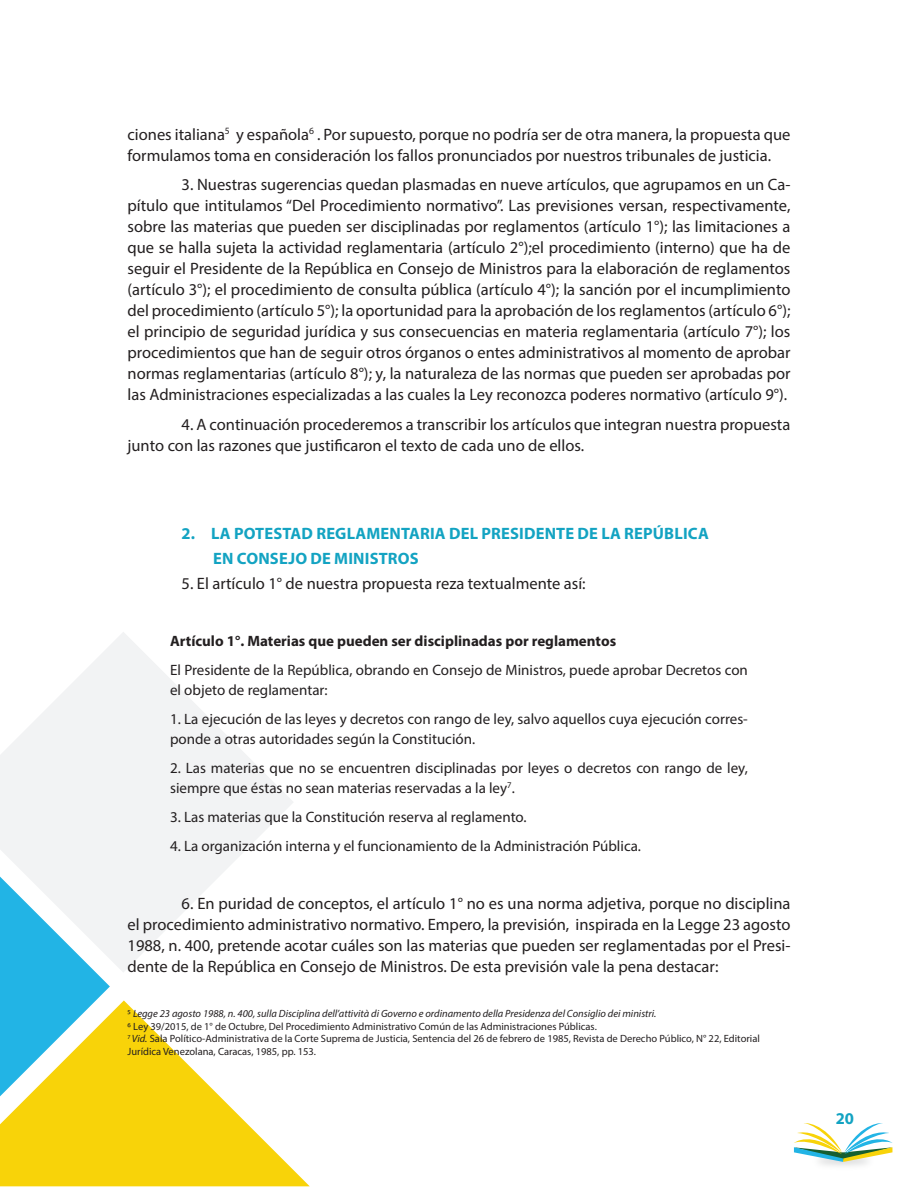
<style>
.page{position:relative;width:918px;height:1188px;background:#fff}
.page>*{position:absolute;margin:0;border:0;box-sizing:border-box;transform-origin:0 0}
.Parrafos{font:16.5px/21px "Myriad Pro";color:#231f20}
.Parrafos-2{font:700 16.5px "Myriad Pro";letter-spacing:.01em;color:#13a3c2}
.Citas_párrafos{font:15px/20.2px "Myriad Pro";color:#231f20}
.Citas_párrafos-2{font:700 15px "Myriad Pro";color:#231f20}
.Citas_Pie_de_Página{font:10.5px/12.6px "Myriad Pro";color:#231f20}
.Citas_Pie_de_Página-2{font:italic 10.5px "Myriad Pro";color:#231f20}
.s1{font-style:normal}
.s2{font-style:italic}
</style>
<div class="page">
<svg style="left:794px;top:1123px;width:98px;height:39px"></svg>
<svg style="left:0;top:1000px;width:310px;height:186px;fill:#f8d309"></svg>
<svg style="left:0;top:973px;width:110px;height:123px"></svg>
<svg style="left:0;top:632px;width:293px;height:341px;fill:#f2f3f4"></svg>
<p class="Parrafos" style="left:128px;top:124px;width:664px">ciones italiana<sup>5</sup> y española<sup>6</sup> . Por supuesto, porque no podría ser de otra manera, la propuesta que formulamos toma en consideración los fallos pronunciados por nuestros tribunales de justicia.</p>
<p class="Parrafos" style="left:128px;top:174px;width:664px;text-align:justify;text-indent:54px">3. Nuestras sugerencias quedan plasmadas en nueve artículos, que agrupamos en un Ca&shy;pítulo que intitulamos “Del Procedimiento normativo”. Las previsiones versan, respectivamente, sobre las materias que pueden ser disciplinadas por reglamentos (artículo 1°); las limitaciones a que se halla sujeta la actividad reglamentaria (artículo 2°);el procedimiento (interno) que ha de seguir el Presidente de la República en Consejo de Ministros para la elaboración de reglamentos (artículo 3°); el procedimiento de consulta pública (artículo 4°); la sanción por el incumplimiento del procedimiento (artículo 5°); la oportunidad para la aprobación de los reglamentos (artículo 6°); el principio de seguridad jurídica y sus consecuencias en materia reglamentaria (artículo 7°); los procedimientos que han de seguir otros órganos o entes administrativos al momento de aprobar normas reglamentarias (artículo 8°); y, la naturaleza de las normas que pueden ser aprobadas por las Administraciones especializadas a las cuales la Ley reconozca poderes normativo (artículo 9°).</p>
<p class="Parrafos" style="left:128px;top:414px;width:664px;text-indent:54px">4. A continuación procederemos a transcribir los artículos que integran nuestra propuesta junto con las razones que justificaron el texto de cada uno de ellos.</p>
<p class="Parrafos-2" style="left:182px;top:523px;width:529px">2. LA POTESTAD REGLAMENTARIA DEL PRESIDENTE DE LA REPÚBLICA</p>
<p class="Parrafos-2" style="left:213px;top:547px;width:207px">EN CONSEJO DE MINISTROS</p>
<p class="Parrafos" style="left:182px;top:572px;width:406px">5. El artículo 1° de nuestra propuesta reza textualmente así:</p>
<p class="Citas_párrafos-2" style="left:170px;top:631px;width:448px">Artículo 1°. Materias que pueden ser disciplinadas por reglamentos</p>
<p class="Citas_párrafos" style="left:170px;top:660px;width:579px">El Presidente de la República, obrando en Consejo de Ministros, puede aprobar Decretos con el objeto de reglamentar:</p>
<p class="Citas_párrafos" style="left:170px;top:709px;width:579px">1. La ejecución de las leyes y decretos con rango de ley, salvo aquellos cuya ejecución corres&shy;ponde a otras autoridades según la Constitución.</p>
<p class="Citas_párrafos" style="left:170px;top:758px;width:579px">2. Las materias que no se encuentren disciplinadas por leyes o decretos con rango de ley, siempre que éstas no sean materias reservadas a la ley<sup>7</sup>.</p>
<p class="Citas_párrafos" style="left:170px;top:807px;width:358px">3. Las materias que la Constitución reserva al reglamento.</p>
<p class="Citas_párrafos" style="left:170px;top:835px;width:472px">4. La organización interna y el funcionamiento de la Administración Pública.</p>
<p class="Parrafos" style="left:128px;top:893px;width:664px;text-align:justify;text-indent:54px">6. En puridad de conceptos, el artículo 1° no es una norma adjetiva, porque no disciplina el procedimiento administrativo normativo. Empero, la previsión, inspirada en la Legge 23 agosto 1988, n. 400, pretende acotar cuáles son las materias que pueden ser reglamentadas por el Presi&shy;dente de la República en Consejo de Ministros. De esta previsión vale la pena destacar:</p>
<p class="Citas_Pie_de_Página-2" style="left:128px;top:1007px;width:530px"><span class="s1">5</span> Legge 23 agosto 1988, n. 400, sulla Disciplina dell’attività di Governo e ordinamento della Presidenza del Consiglio dei ministri.</p>
<p class="Citas_Pie_de_Página" style="left:128px;top:1020px;width:471px">6 Ley 39/2015, de 1° de Octubre, Del Procedimiento Administrativo Común de las Administraciones Públicas.</p>
<p class="Citas_Pie_de_Página" style="left:128px;top:1033px;width:634px"><sup>7</sup> <span class="s2">Vid.</span> Sala Político-Administrativa de la Corte Suprema de Justicia, Sentencia del 26 de febrero de 1985, Revista de Derecho Público, N° 22, Editorial<br>Jurídica Venezolana, Caracas, 1985, pp. 153.</p>
<p class="Parrafos-2" style="left:836px;top:1107px;width:20px">20</p>
</div>
